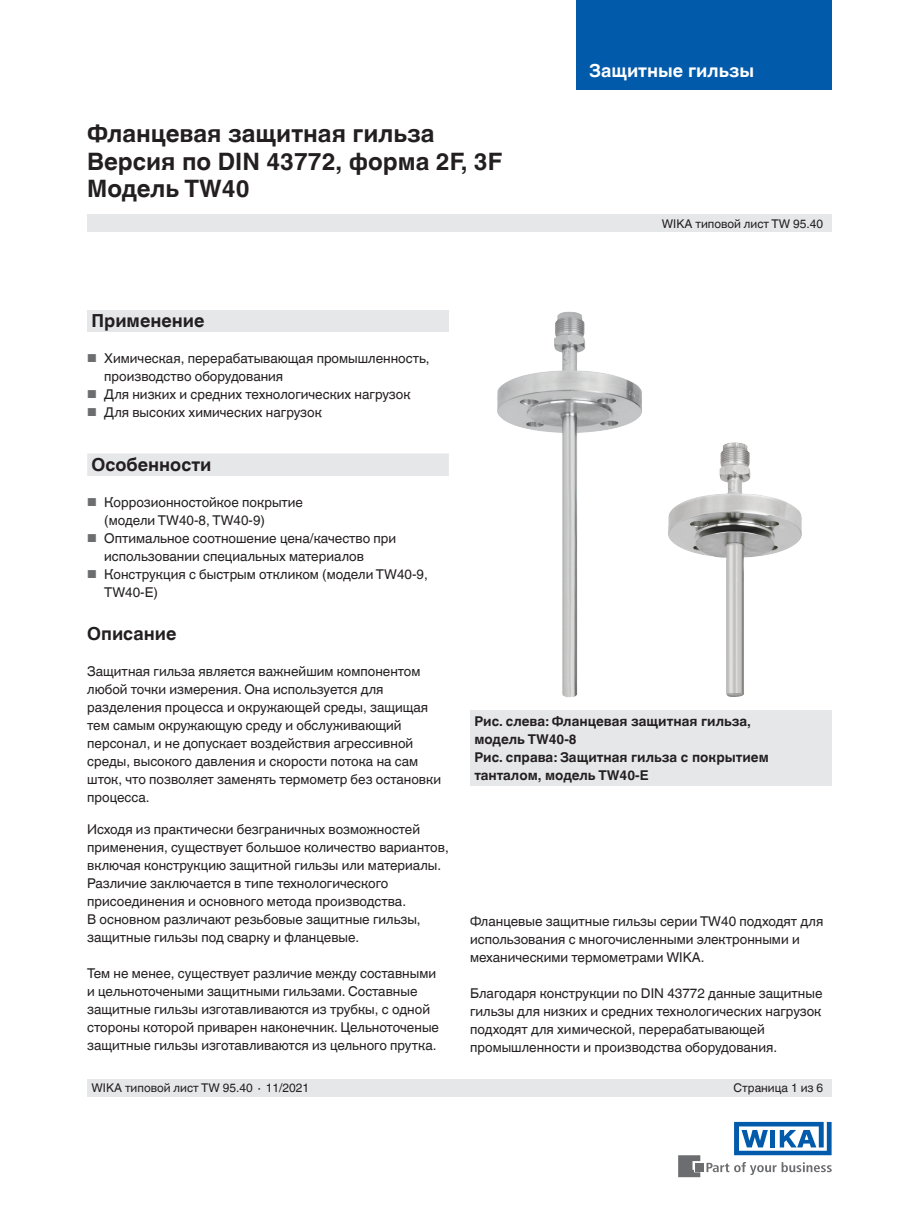
<style>
.page{position:relative;width:919px;height:1214px;background:#fff}
.page>*{position:absolute;margin:0;border:0;box-sizing:border-box;transform-origin:0 0}
.t1{font:700 24px/27px "Helvetica World";color:#231f20}
.t2{font:700 18px "Helvetica World";color:#231f20}
.t3{font:700 18px "Helvetica World";color:#fff}
.t4{font:13.5px/18px "Helvetica World";color:#231f20}
.t5{font:700 13.5px/18px "Helvetica World";color:#231f20}
.t6{font:12px "Helvetica World";color:#231f20}
.s1{font-size:11.55px;color:#6c6d70}
</style>
<div class="page">
<div style="left:87px;top:310px;width:362px;height:21px;background:#e6e7e9"></div>
<div style="left:87px;top:215px;width:744px;height:17px;background:#e6e7e9"></div>
<div style="left:87px;top:1079px;width:744px;height:17px;background:#e6e7e9"></div>
<svg style="left:706px;top:1162px;width:125px;height:13px"></svg>
<div style="left:694px;top:1163px;width:9px;height:8px;background:#6c6d70"></div>
<svg style="left:678px;top:1155px;width:22px;height:22px"></svg>
<svg style="left:734px;top:1121px;width:97px;height:34px"></svg>
<div style="left:576px;top:0;width:255px;height:89px;background:#015aaa"></div>
<img style="left:497px;top:311px;width:145px;height:386px">
<img style="left:668px;top:442px;width:134px;height:255px">
<div style="left:470px;top:710px;width:361px;height:75px;background:#e6e7e9"></div>
<div style="left:87px;top:453px;width:362px;height:23px;background:#e6e7e9"></div>
<h1 class="t1" style="left:87px;top:121px;width:416px">Фланцевая защитная гильза<br>Версия по DIN 43772, форма 2F, 3F<br>Модель TW40</h1>
<h2 class="t3" style="left:589px;top:60px;width:166px">Защитные гильзы</h2>
<p class="t6" style="left:661px;top:216px;width:163px">WIKA типовой лист TW 95.40</p>
<h2 class="t2" style="left:91px;top:310px;width:114px">Применение</h2>
<p class="t4" style="left:104px;top:349px;width:327px;text-indent:-17px"><span class="s1">■</span> Химическая, перерабатывающая промышленность, производство оборудования</p>
<p class="t4" style="left:87px;top:385px;width:325px"><span class="s1">■</span> Для низких и средних технологических нагрузок</p>
<p class="t4" style="left:87px;top:403px;width:236px"><span class="s1">■</span> Для высоких химических нагрузок</p>
<h2 class="t2" style="left:91px;top:454px;width:122px">Особенности</h2>
<p class="t4" style="left:104px;top:493px;width:200px;text-indent:-17px"><span class="s1">■</span> Коррозионностойкое покрытие (модели TW40-8, TW40-9)</p>
<p class="t4" style="left:104px;top:529px;width:293px;text-indent:-17px"><span class="s1">■</span> Оптимальное соотношение цена/качество при использовании специальных материалов</p>
<p class="t4" style="left:104px;top:565px;width:325px;text-indent:-17px"><span class="s1">■</span> Конструкция с быстрым откликом (модели TW40-9,<br>TW40-E)</p>
<h2 class="t2" style="left:87px;top:623px;width:91px">Описание</h2>
<p class="t4" style="left:87px;top:662px;width:355px">Защитная гильза является важнейшим компонентом любой точки измерения. Она используется для разделения процесса и окружающей среды, защищая тем самым окружающую среду и обслуживающий персонал, и не допускает воздействия агрессивной среды, высокого давления и скорости потока на сам шток, что позволяет заменять термометр без остановки процесса.</p>
<p class="t4" style="left:87px;top:820px;width:363px">Исходя из практически безграничных возможностей применения, существует большое количество вариантов, включая конструкцию защитной гильзы или материалы.<br>Различие заключается в типе технологического присоединения и основного метода производства.<br>В основном различают резьбовые защитные гильзы, защитные гильзы под сварку и фланцевые.</p>
<p class="t4" style="left:87px;top:964px;width:353px">Тем не менее, существует различие между составными и цельноточеными защитными гильзами. Составные защитные гильзы изготавливаются из трубкы, с одной стороны которой приварен наконечник. Цельноточеные защитные гильзы изготавливаются из цельного прутка.</p>
<p class="t5" style="left:474px;top:712px;width:296px">Рис. слева: Фланцевая защитная гильза, модель TW40-8<br>Рис. справа: Защитная гильза с покрытием танталом, модель TW40-E</p>
<p class="t4" style="left:470px;top:912px;width:354px">Фланцевые защитные гильзы серии TW40 подходят для использования с многочисленными электронными и механическими термометрами WIKA.</p>
<p class="t4" style="left:470px;top:984px;width:354px">Благодаря конструкции по DIN 43772 данные защитные гильзы для низких и средних технологических нагрузок подходят для химической, перерабатывающей промышленности и производства оборудования.</p>
<p class="t6" style="left:91px;top:1081px;width:219px">WIKA типовой лист TW 95.40 ∙ 11/2021</p>
<p class="t6" style="left:733px;top:1081px;width:91px">Страница 1 из 6</p>
</div>
